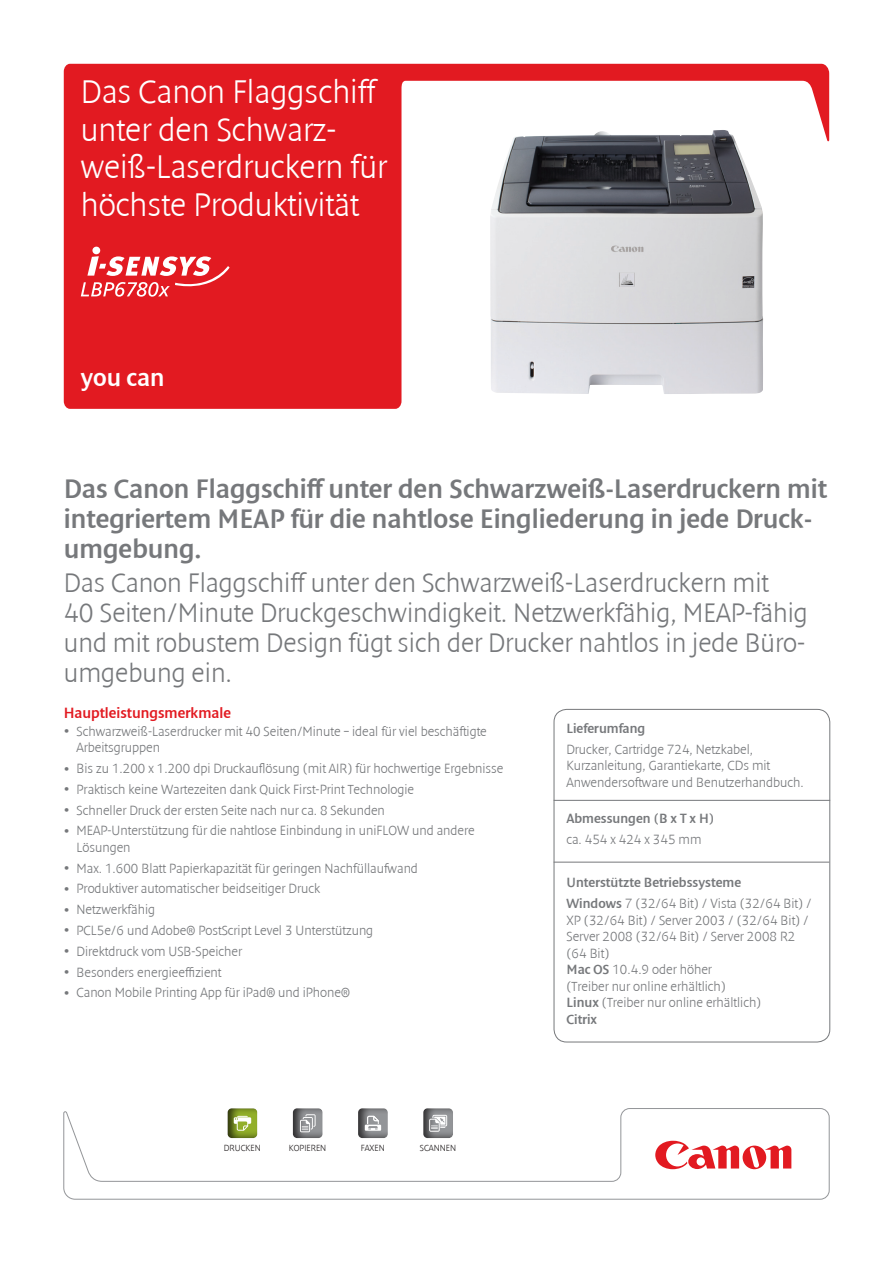
<style>
.page{position:relative;width:893px;height:1263px;background:#fff}
.page>*{position:absolute;margin:0;border:0;box-sizing:border-box;transform-origin:0 0}
.t1{font:300 33px/37.5px "Denda New";color:#fff}
.t2{font:300 27px/30px "Denda New";color:#76787b}
.t3{font:27px/30px "Denda New";color:#76787b}
.t4{font:24.9px "Denda New";color:#fff}
.t5{font:15px "Denda New";color:#e21a21}
.t6{font:300 13.5px/16.5px "Denda New";color:#76787b}
.t7{font:13.5px "Denda New";color:#76787b}
.Icon_Title{font:300 9px "Denda New";color:#231f20}
.s1{font-size:19.5px}
.s2{font-weight:400}
</style>
<div class="page">
<svg style="left:63px;top:1108px;width:767px;height:92px"></svg>
<svg style="left:64px;top:64px;width:765px;height:345px;fill:#e21a21"></svg>
<svg style="left:655px;top:1141px;width:136px;height:28px"></svg>
<div style="left:291px;top:1105px;width:32px;height:33px;background:#231f20;opacity:.8"></div>
<svg style="left:300px;top:1114px;width:16px;height:18px"></svg>
<div style="left:356px;top:1105px;width:33px;height:33px;background:#231f20;opacity:.8"></div>
<svg style="left:365px;top:1116px;width:16px;height:15px"></svg>
<div style="left:421px;top:1105px;width:33px;height:33px;background:#231f20;opacity:.8"></div>
<svg style="left:429px;top:1115px;width:18px;height:17px"></svg>
<div style="left:225px;top:1105px;width:33px;height:33px;background:#231f20;opacity:.8"></div>
<svg style="left:234px;top:1116px;width:17px;height:15px"></svg>
<svg style="left:81px;top:247px;width:149px;height:50px"></svg>
<div style="left:554px;top:709px;width:276px;height:333px;border:1px solid #76787b;border-radius:13px"></div>
<hr style="left:554px;top:800px;width:276px;height:1px;background:#76787b">
<hr style="left:554px;top:862px;width:275px;height:1px;background:#76787b">
<img style="left:490px;top:130px;width:273px;height:264px">
<p class="t1" style="left:81px;top:74px;width:308px">Das Canon Flaggschiff unter den Schwarz&shy;weiß-Laserdruckern für höchste Produktivität</p>
<p class="t4" style="left:81px;top:364px;width:85px">you can</p>
<p class="t3" style="left:64px;top:474px;width:765px">Das Canon Flaggschiff unter den Schwarzweiß-Laserdruckern mit integriertem MEAP für die nahtlose Eingliederung in jede Druck&shy;umgebung.</p>
<p class="t2" style="left:64px;top:568px;width:746px">Das Canon Flaggschiff unter den Schwarzweiß-Laserdruckern mit<br>40 Seiten/Minute Druckgeschwindigkeit. Netzwerkfähig, MEAP-fähig und mit robustem Design fügt sich der Drucker nahtlos in jede Büro&shy;umgebung ein.</p>
<p class="t5" style="left:64px;top:705px;width:169px">Hauptleistungsmerkmale</p>
<p class="t6" style="left:77px;top:723px;width:412px;text-indent:-13px"><span class="s1">•</span> Schwarzweiß-Laserdrucker mit 40 Seiten/Minute – ideal für viel beschäftigte<br>Arbeitsgruppen</p>
<p class="t6" style="left:64px;top:760px;width:441px"><span class="s1">•</span> Bis zu 1.200 x 1.200 dpi Druckauflösung (mit AIR) für hochwertige Ergebnisse</p>
<p class="t6" style="left:64px;top:781px;width:352px"><span class="s1">•</span> Praktisch keine Wartezeiten dank Quick First-Print Technologie</p>
<p class="t6" style="left:64px;top:802px;width:323px"><span class="s1">•</span> Schneller Druck der ersten Seite nach nur ca. 8 Sekunden</p>
<p class="t6" style="left:77px;top:823px;width:400px;text-indent:-13px"><span class="s1">•</span> MEAP-Unterstützung für die nahtlose Einbindung in uniFLOW und andere<br>Lösungen</p>
<p class="t6" style="left:64px;top:860px;width:356px"><span class="s1">•</span> Max. 1.600 Blatt Papierkapazität für geringen Nachfüllaufwand</p>
<p class="t6" style="left:64px;top:881px;width:258px"><span class="s1">•</span> Produktiver automatischer beidseitiger Druck</p>
<p class="t6" style="left:64px;top:901px;width:93px"><span class="s1">•</span> Netzwerkfähig</p>
<p class="t6" style="left:64px;top:922px;width:311px"><span class="s1">•</span> PCL5e/6 und Adobe® PostScript Level 3 Unterstützung</p>
<p class="t6" style="left:64px;top:943px;width:180px"><span class="s1">•</span> Direktdruck vom USB-Speicher</p>
<p class="t6" style="left:64px;top:964px;width:159px"><span class="s1">•</span> Besonders energieeffizient</p>
<p class="t6" style="left:64px;top:984px;width:288px"><span class="s1">•</span> Canon Mobile Printing App für iPad® und iPhone®</p>
<p class="t7" style="left:566px;top:721px;width:80px">Lieferumfang</p>
<p class="t6" style="left:566px;top:741px;width:239px">Drucker, Cartridge 724, Netzkabel,<br>Kurzanleitung, Garantiekarte, CDs mit<br>Anwendersoftware und Benutzerhandbuch.</p>
<p class="t7" style="left:566px;top:811px;width:149px">Abmessungen (B x T x H)</p>
<p class="t6" style="left:566px;top:831px;width:137px">ca. 454 x 424 x 345 mm</p>
<p class="t7" style="left:566px;top:876px;width:176px">Unterstützte Betriebssysteme</p>
<p class="t6" style="left:566px;top:895px;width:247px"><span class="s2">Windows</span> 7 (32/64 Bit) / Vista (32/64 Bit) /<br>XP (32/64 Bit) / Server 2003 / (32/64 Bit) /<br>Server 2008 (32/64 Bit) / Server 2008 R2 (64 Bit)</p>
<p class="t6" style="left:566px;top:961px;width:196px"><span class="s2">Mac OS</span> 10.4.9 oder höher<br>(Treiber nur online erhältlich)<br><span class="s2">Linux</span> (Treiber nur online erhältlich)<br><span class="s2">Citrix</span></p>
<p class="Icon_Title" style="left:224px;top:1143px;width:38px">DRUCKEN</p>
<p class="Icon_Title" style="left:289px;top:1143px;width:39px">KOPIEREN</p>
<p class="Icon_Title" style="left:361px;top:1143px;width:25px">FAXEN</p>
<p class="Icon_Title" style="left:420px;top:1143px;width:38px">SCANNEN</p>
</div>
